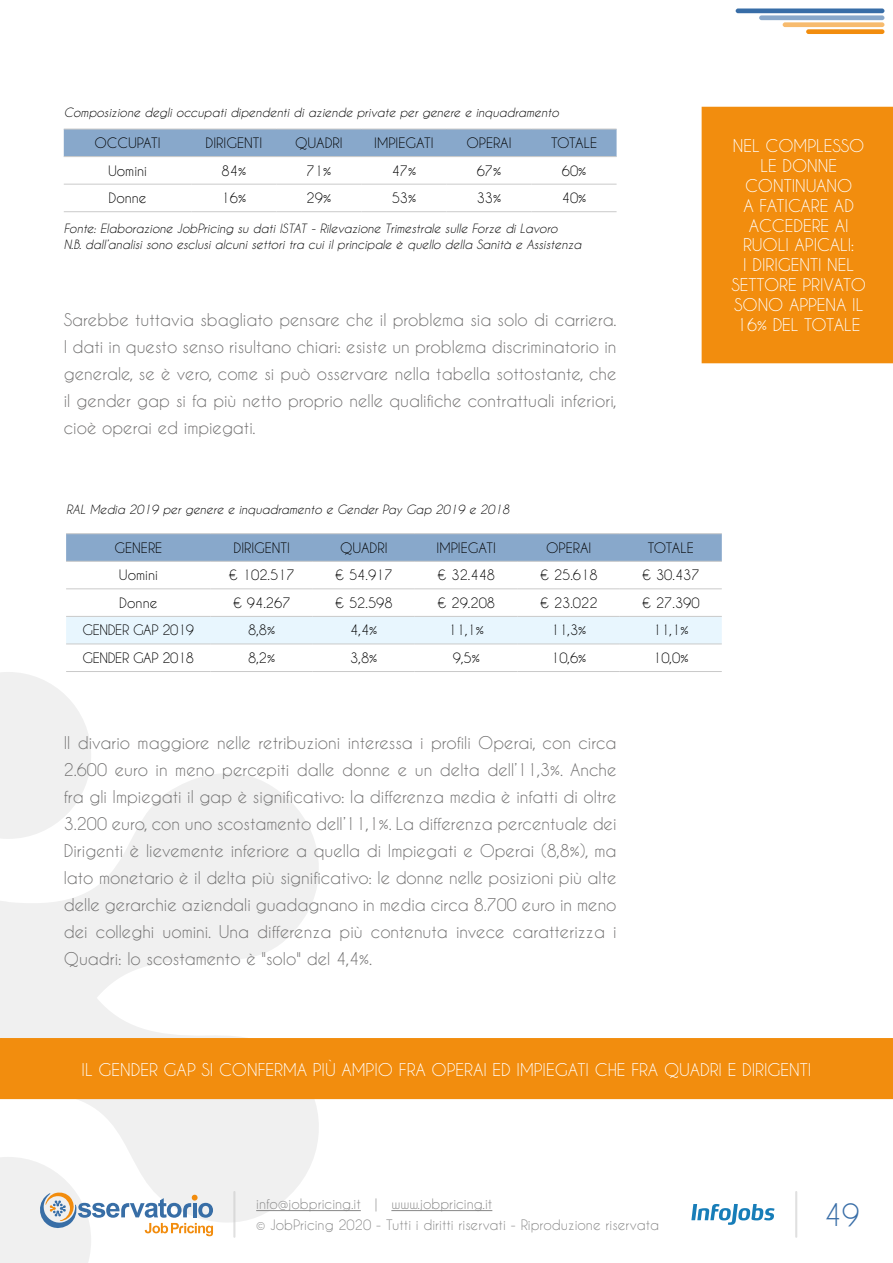
<style>
.page{position:relative;width:893px;height:1263px;background:#fff}
.page>*{position:absolute;margin:0;border:0;box-sizing:border-box;transform-origin:0 0}
.t1{font:29.25px "Caviar Dreams";color:#386da7}
.t2{font:16.5px/27px "Caviar Dreams";color:#706f6f;text-align:justify}
.t3{font:16.5px/19.8px "Caviar Dreams";color:#fff;text-align:center}
.t4{font:13.5px "Caviar Dreams";color:#000}
.t5{font:13.5px/21px "Caviar Dreams";color:#878787}
.t6{font:13.5px "Caviar Dreams";letter-spacing:-.03em;color:#000}
.t7{font:italic 12px/16.5px "Caviar Dreams";color:#000}
</style>
<div class="page">
<svg style="left:0;top:773px;width:329px;height:461px;fill:#f0f0f0"></svg>
<svg style="left:0;top:672px;width:91px;height:167px"></svg>
<hr style="left:233px;top:1191px;width:2px;height:47px;background:#c2c2c2">
<hr style="left:795px;top:1191px;width:2px;height:47px;background:#c2c2c2">
<hr style="left:256px;top:1210px;width:105px;height:1px;background:#878787">
<hr style="left:391px;top:1210px;width:101px;height:1px;background:#878787">
<svg style="left:691px;top:1204px;width:83px;height:21px"></svg>
<svg style="left:0;top:1157px;width:213px;height:106px"></svg>
<div style="left:64px;top:130px;width:553px;height:26px;background:#88a8cb"></div>
<hr style="left:64px;top:129px;width:127px;height:1px;background:#cacaca">
<hr style="left:191px;top:129px;width:85px;height:1px;background:#cacaca">
<hr style="left:276px;top:129px;width:85px;height:1px;background:#cacaca">
<hr style="left:361px;top:129px;width:85px;height:1px;background:#cacaca">
<hr style="left:446px;top:129px;width:85px;height:1px;background:#cacaca">
<hr style="left:531px;top:129px;width:86px;height:1px;background:#cacaca">
<hr style="left:64px;top:156px;width:127px;height:1px;background:#cacaca">
<hr style="left:191px;top:156px;width:85px;height:1px;background:#cacaca">
<hr style="left:276px;top:156px;width:85px;height:1px;background:#cacaca">
<hr style="left:361px;top:156px;width:85px;height:1px;background:#cacaca">
<hr style="left:446px;top:156px;width:85px;height:1px;background:#cacaca">
<hr style="left:531px;top:156px;width:86px;height:1px;background:#cacaca">
<hr style="left:64px;top:184px;width:127px;height:1px;background:#cacaca">
<hr style="left:191px;top:184px;width:85px;height:1px;background:#cacaca">
<hr style="left:276px;top:184px;width:85px;height:1px;background:#cacaca">
<hr style="left:361px;top:184px;width:85px;height:1px;background:#cacaca">
<hr style="left:446px;top:184px;width:85px;height:1px;background:#cacaca">
<hr style="left:531px;top:184px;width:86px;height:1px;background:#cacaca">
<hr style="left:64px;top:211px;width:127px;height:1px;background:#cacaca">
<hr style="left:191px;top:211px;width:85px;height:1px;background:#cacaca">
<hr style="left:276px;top:211px;width:85px;height:1px;background:#cacaca">
<hr style="left:361px;top:211px;width:85px;height:1px;background:#cacaca">
<hr style="left:446px;top:211px;width:85px;height:1px;background:#cacaca">
<hr style="left:531px;top:211px;width:86px;height:1px;background:#cacaca">
<div style="left:1px;top:1039px;width:891px;height:59px;background:#f28d0e"></div>
<div style="left:0;top:1038px;width:893px;height:61px;border:2px solid #f28d0e"></div>
<div style="left:702px;top:107px;width:191px;height:256px;background:#f28d0e"></div>
<svg style="left:66px;top:534px;width:656px;height:27px;background:#89a8ca"></svg>
<div style="left:66px;top:617px;width:656px;height:27px;background:#e8f6fe"></div>
<hr style="left:66px;top:533px;width:145px;height:1px;background:#cacaca">
<hr style="left:211px;top:533px;width:102px;height:1px;background:#cacaca">
<hr style="left:313px;top:533px;width:102px;height:1px;background:#cacaca">
<hr style="left:415px;top:533px;width:103px;height:1px;background:#cacaca">
<hr style="left:518px;top:533px;width:102px;height:1px;background:#cacaca">
<hr style="left:620px;top:533px;width:102px;height:1px;background:#cacaca">
<hr style="left:66px;top:561px;width:145px;height:1px;background:#cacaca">
<hr style="left:211px;top:561px;width:102px;height:1px;background:#cacaca">
<hr style="left:313px;top:561px;width:102px;height:1px;background:#cacaca">
<hr style="left:415px;top:561px;width:103px;height:1px;background:#cacaca">
<hr style="left:518px;top:561px;width:102px;height:1px;background:#cacaca">
<hr style="left:620px;top:561px;width:102px;height:1px;background:#cacaca">
<hr style="left:66px;top:589px;width:145px;height:1px;background:#cacaca">
<hr style="left:211px;top:589px;width:102px;height:1px;background:#cacaca">
<hr style="left:313px;top:589px;width:102px;height:1px;background:#cacaca">
<hr style="left:415px;top:589px;width:103px;height:1px;background:#cacaca">
<hr style="left:518px;top:589px;width:102px;height:1px;background:#cacaca">
<hr style="left:620px;top:589px;width:102px;height:1px;background:#cacaca">
<hr style="left:66px;top:671px;width:145px;height:1px;background:#cacaca">
<hr style="left:211px;top:671px;width:102px;height:1px;background:#cacaca">
<hr style="left:313px;top:671px;width:102px;height:1px;background:#cacaca">
<hr style="left:415px;top:671px;width:103px;height:1px;background:#cacaca">
<hr style="left:518px;top:671px;width:102px;height:1px;background:#cacaca">
<hr style="left:620px;top:671px;width:102px;height:1px;background:#cacaca">
<hr style="left:66px;top:616px;width:145px;height:1px;background:#cacaca">
<hr style="left:211px;top:616px;width:102px;height:1px;background:#cacaca">
<hr style="left:313px;top:616px;width:102px;height:1px;background:#cacaca">
<hr style="left:415px;top:616px;width:103px;height:1px;background:#cacaca">
<hr style="left:518px;top:616px;width:102px;height:1px;background:#cacaca">
<hr style="left:620px;top:616px;width:102px;height:1px;background:#cacaca">
<hr style="left:66px;top:644px;width:145px;height:1px;background:#cacaca">
<hr style="left:211px;top:644px;width:102px;height:1px;background:#cacaca">
<hr style="left:313px;top:644px;width:102px;height:1px;background:#cacaca">
<hr style="left:415px;top:644px;width:103px;height:1px;background:#cacaca">
<hr style="left:518px;top:644px;width:102px;height:1px;background:#cacaca">
<hr style="left:620px;top:644px;width:102px;height:1px;background:#cacaca">
<div style="left:806px;top:29px;width:78px;height:5px;background:#f28d0e;border-radius:2px"></div>
<div style="left:783px;top:22px;width:101px;height:5px;background:#f7bb6e;border-radius:2px"></div>
<div style="left:759px;top:15px;width:125px;height:5px;background:#88a7ca;border-radius:2px"></div>
<hr style="left:736px;top:9px;width:148px;height:4px;background:#386da7;border-radius:2px">
<p class="t7" style="left:64px;top:104px;width:497px">Composizione degli occupati dipendenti di aziende private per genere e inquadramento</p>
<p class="t4" style="left:94px;top:135px;width:68px">OCCUPATI</p>
<p class="t4" style="left:206px;top:135px;width:58px">DIRIGENTI</p>
<p class="t4" style="left:295px;top:135px;width:49px">QUADRI</p>
<p class="t4" style="left:374px;top:135px;width:61px">IMPIEGATI</p>
<p class="t4" style="left:466px;top:135px;width:47px">OPERAI</p>
<p class="t4" style="left:551px;top:135px;width:48px">TOTALE</p>
<p class="t4" style="left:108px;top:162px;width:41px">Uomini</p>
<p class="t4" style="left:222px;top:162px;width:26px">84%</p>
<p class="t4" style="left:307px;top:162px;width:26px">71%</p>
<p class="t4" style="left:392px;top:162px;width:26px">47%</p>
<p class="t4" style="left:477px;top:162px;width:26px">67%</p>
<p class="t4" style="left:562px;top:162px;width:26px">60%</p>
<p class="t4" style="left:108px;top:190px;width:40px">Donne</p>
<p class="t4" style="left:222px;top:190px;width:26px">16%</p>
<p class="t4" style="left:307px;top:190px;width:26px">29%</p>
<p class="t4" style="left:392px;top:190px;width:26px">53%</p>
<p class="t4" style="left:477px;top:190px;width:26px">33%</p>
<p class="t4" style="left:562px;top:190px;width:26px">40%</p>
<p class="t7" style="left:64px;top:220px;width:519px">Fonte: Elaborazione JobPricing su dati ISTAT - Rilevazione Trimestrale sulle Forze di Lavoro<br>N.B. dall’analisi sono esclusi alcuni settori tra cui il principale è quello della Sanità e Assistenza</p>
<p class="t2" style="left:64px;top:306px;width:554px">Sarebbe tuttavia sbagliato pensare che il problema sia solo di carriera.<br>I dati in questo senso risultano chiari: esiste un problema discriminatorio in generale, se è vero, come si può osservare nella tabella sottostante, che il gender gap si fa più netto proprio nelle qualifiche contrattuali inferiori, cioè operai ed impiegati.</p>
<p class="t7" style="left:66px;top:501px;width:445px">RAL Media 2019 per genere e inquadramento e Gender Pay Gap 2019 e 2018</p>
<p class="t4" style="left:115px;top:539px;width:49px">GENERE</p>
<p class="t4" style="left:233px;top:539px;width:58px">DIRIGENTI</p>
<p class="t4" style="left:340px;top:539px;width:49px">QUADRI</p>
<p class="t4" style="left:437px;top:539px;width:61px">IMPIEGATI</p>
<p class="t4" style="left:546px;top:539px;width:47px">OPERAI</p>
<p class="t4" style="left:648px;top:539px;width:48px">TOTALE</p>
<p class="t4" style="left:119px;top:567px;width:41px">Uomini</p>
<p class="t4" style="left:229px;top:567px;width:68px">€ 102.517</p>
<p class="t4" style="left:335px;top:567px;width:59px">€ 54.917</p>
<p class="t4" style="left:437px;top:567px;width:59px">€ 32.448</p>
<p class="t4" style="left:540px;top:567px;width:59px">€ 25.618</p>
<p class="t4" style="left:642px;top:567px;width:59px">€ 30.437</p>
<p class="t4" style="left:119px;top:595px;width:40px">Donne</p>
<p class="t4" style="left:233px;top:595px;width:59px">€ 94.267</p>
<p class="t4" style="left:335px;top:595px;width:59px">€ 52.598</p>
<p class="t4" style="left:437px;top:595px;width:59px">€ 29.208</p>
<p class="t4" style="left:540px;top:595px;width:59px">€ 23.022</p>
<p class="t4" style="left:642px;top:595px;width:59px">€ 27.390</p>
<p class="t6" style="left:83px;top:622px;width:113px">GENDER GAP 2019</p>
<p class="t4" style="left:248px;top:622px;width:29px">8,8%</p>
<p class="t4" style="left:350px;top:622px;width:29px">4,4%</p>
<p class="t4" style="left:449px;top:622px;width:37px">11,1%</p>
<p class="t4" style="left:551px;top:622px;width:37px">11,3%</p>
<p class="t4" style="left:653px;top:622px;width:37px">11,1%</p>
<p class="t6" style="left:83px;top:650px;width:113px">GENDER GAP 2018</p>
<p class="t4" style="left:248px;top:650px;width:29px">8,2%</p>
<p class="t4" style="left:350px;top:650px;width:29px">3,8%</p>
<p class="t4" style="left:453px;top:650px;width:29px">9,5%</p>
<p class="t4" style="left:551px;top:650px;width:37px">10,6%</p>
<p class="t4" style="left:653px;top:650px;width:37px">10,0%</p>
<p class="t2" style="left:64px;top:729px;width:554px">Il divario maggiore nelle retribuzioni interessa i profili Operai, con circa 2.600 euro in meno percepiti dalle donne e un delta dell’11,3%. Anche fra gli Impiegati il gap è significativo: la differenza media è infatti di oltre 3.200 euro, con uno scostamento dell’11,1%. La differenza percentuale dei Dirigenti è lievemente inferiore a quella di Impiegati e Operai (8,8%), ma lato monetario è il delta più significativo: le donne nelle posizioni più alte delle gerarchie aziendali guadagnano in media circa 8.700 euro in meno dei colleghi uomini. Una differenza più contenuta invece caratterizza i Quadri: lo scostamento è "solo" del 4,4%.</p>
<p class="t3" style="left:731px;top:136px;width:136px">NEL COMPLESSO<br>LE DONNE<br>CONTINUANO<br>A FATICARE AD<br>ACCEDERE AI<br>RUOLI APICALI:<br>I DIRIGENTI NEL<br>SETTORE PRIVATO<br>SONO APPENA IL<br>16% DEL TOTALE</p>
<p class="t3" style="left:82px;top:1059px;width:731px">IL GENDER GAP SI CONFERMA PIÙ AMPIO FRA OPERAI ED IMPIEGATI CHE FRA QUADRI E DIRIGENTI</p>
<p class="t5" style="left:256px;top:1193px;width:404px">info@jobpricing.it | www.jobpricing.it<br>© JobPricing 2020 - Tutti i diritti riservati - Riproduzione riservata</p>
<h1 class="t1" style="left:824px;top:1197px;width:37px">49</h1>
</div>
